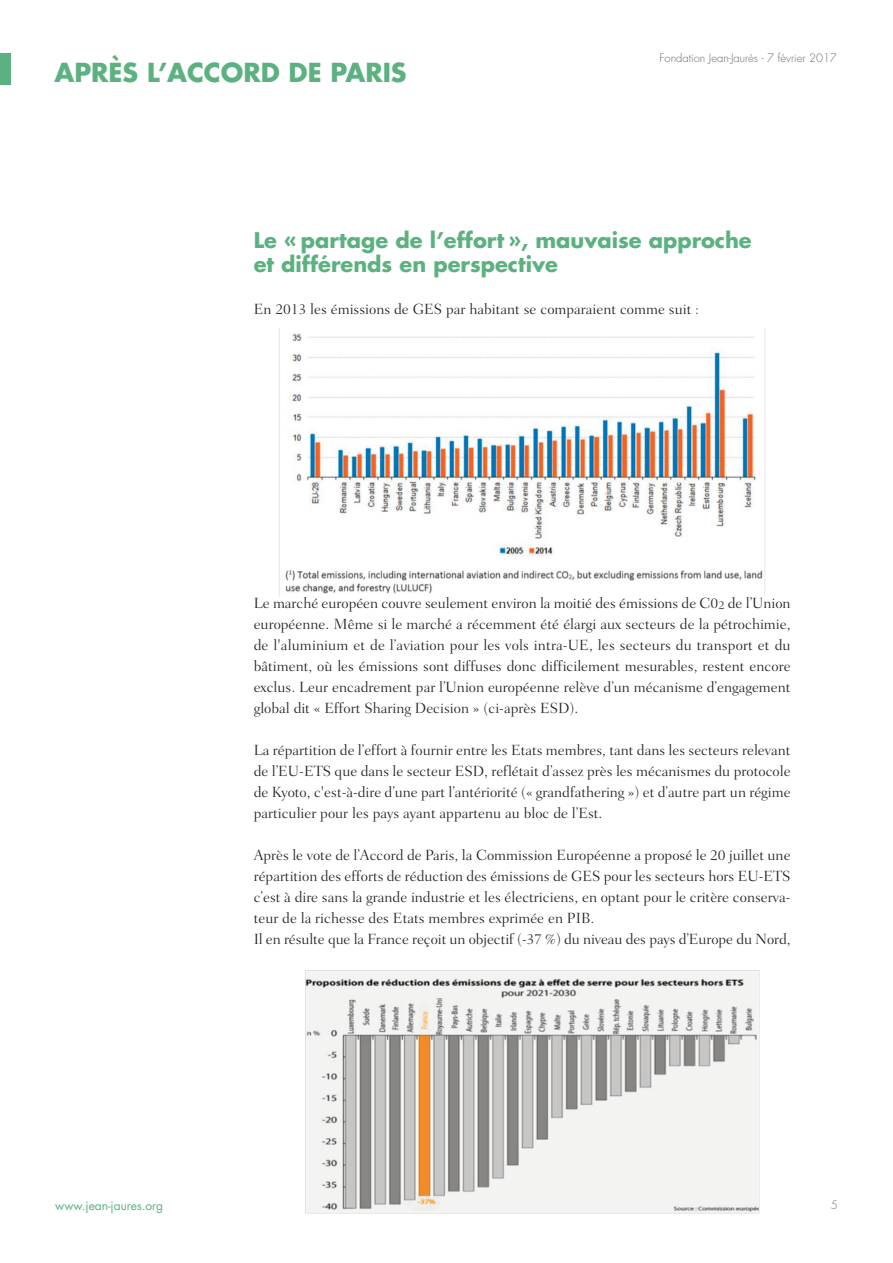
<style>
.page{position:relative;width:893px;height:1263px;background:#fff}
.page>*{position:absolute;margin:0;border:0;box-sizing:border-box;transform-origin:0 0}
.t1{font:700 25.5px "Futura";color:#5cb180}
.t2{font:700 21px/24px "Futura";color:#5cb180}
.t3{font:300 15px/21px "Fairfield LH";color:#231f20;text-align:justify}
.t4{font:12px "Futura";color:#5cb180}
.t5{font:300 11.25px "Futura";color:#6c6d70}
.s1{font-size:12px}
</style>
<div class="page">
<div style="left:0;top:54px;width:11px;height:31px;background:#5cb180"></div>
<img style="left:305px;top:970px;width:455px;height:244px">
<img style="left:279px;top:328px;width:486px;height:268px">
<h1 class="t1" style="left:55px;top:61px;width:354px">APRÈS L’ACCORD DE PARIS</h1>
<p class="t5" style="left:660px;top:52px;width:179px">Fondation Jean-Jaurès - 7 février 2017</p>
<h2 class="t2" style="left:254px;top:230px;width:499px">Le « partage de l’effort », mauvaise approche et différends en perspective</h2>
<p class="t3" style="left:254px;top:300px;width:447px">En 2013 les émissions de GES par habitant se comparaient comme suit :</p>
<p class="t3" style="left:254px;top:594px;width:538px">Le marché européen couvre seulement environ la moitié des émissions de C0<span class="s1">2</span> de l’Union européenne. Même si le marché a récemment été élargi aux secteurs de la pétrochimie, de l'aluminium et de l’aviation pour les vols intra-UE, les secteurs du transport et du bâtiment, où les émissions sont diffuses donc difficilement mesurables, restent encore exclus. Leur encadrement par l’Union européenne relève d’un mécanisme d’engagement global dit « Effort Sharing Decision » (ci-après ESD).</p>
<p class="t3" style="left:254px;top:741px;width:538px">La répartition de l’effort à fournir entre les Etats membres, tant dans les secteurs relevant de l’EU-ETS que dans le secteur ESD, reflétait d’assez près les mécanismes du protocole de Kyoto, c'est-à-dire d’une part l’antériorité (« grandfathering ») et d’autre part un régime particulier pour les pays ayant appartenu au bloc de l’Est.</p>
<p class="t3" style="left:254px;top:846px;width:538px;text-align:left">Après le vote de l’Accord de Paris, la Commission Européenne a proposé le 20 juillet une répartition des efforts de réduction des émissions de GES pour les secteurs hors EU-ETS c’est à dire sans la grande industrie et les électriciens, en optant pour le critère conserva&shy;teur de la richesse des Etats membres exprimée en PIB.<br>Il en résulte que la France reçoit un objectif (-37 %) du niveau des pays d’Europe du Nord,</p>
<p class="t4" style="left:55px;top:1200px;width:109px">www.jean-jaures.org</p>
<p class="t5" style="left:831px;top:1200px;width:8px">5</p>
</div>
